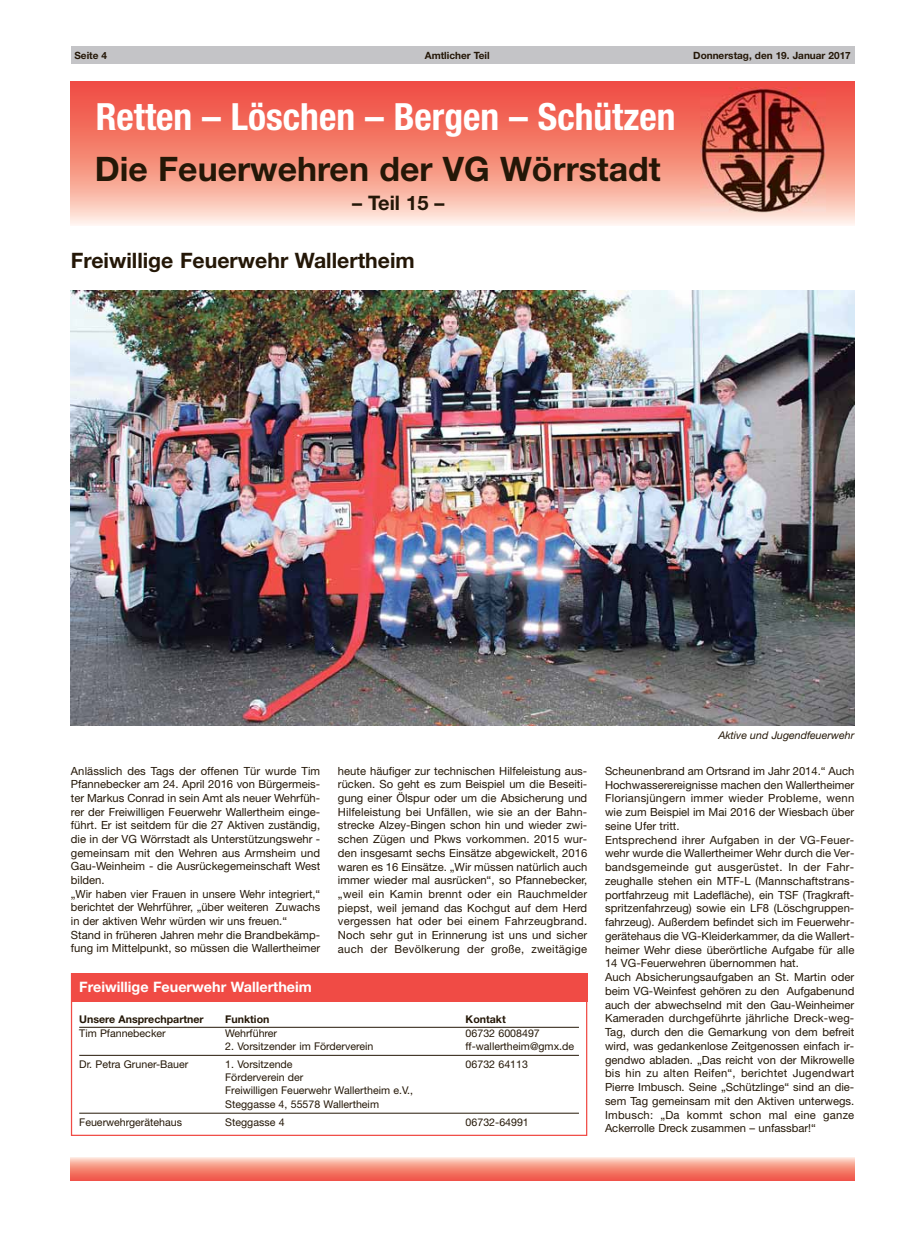
<style>
.page{position:relative;width:904px;height:1241px;background:#fff}
.page>*{position:absolute;margin:0;border:0;box-sizing:border-box;transform-origin:0 0}
.t1{font:700 condensed 37.5px "Helvetica Neue";color:#fff}
.t2{font:700 33.75px "Helvetica Neue";color:#241707}
.t3{font:700 21.25px "Helvetica Neue";color:#241707}
.t4{font:700 20px "Helvetica Neue";color:#241707}
.t5{font:700 14.38px "Helvetica Neue";color:#fff}
.t6{font:11.25px/13.6px "Helvetica Neue";color:#241707}
.t7{font:10.62px/13.1px "Helvetica Neue";color:#241707}
.t8{font:700 10.62px "Helvetica Neue";color:#241707}
.t9{font:italic 10.62px "Helvetica Neue";color:#241707}
.t10{font:700 10px "Helvetica Neue";color:#241707}
</style>
<div class="page">
<div style="left:71px;top:46px;width:783px;height:18px;background:#c4c4c7"></div>
<svg style="left:71px;top:81px;width:783px;height:144px;background:#f58e7f"></svg>
<img style="left:700px;top:87px;width:125px;height:126px">
<svg style="left:71px;top:1157px;width:783px;height:23px;background:#f59282"></svg>
<div style="left:71px;top:973px;width:516px;height:29px;background:#f04b45"></div>
<div style="left:71px;top:973px;width:516px;height:162px;border:1px solid #f04b45"></div>
<hr style="left:79px;top:1026px;width:500px;height:1px;background:#241707">
<hr style="left:79px;top:1054px;width:500px;height:1px;background:#241707">
<hr style="left:79px;top:1112px;width:500px;height:1px;background:#241707">
<img style="left:71px;top:291px;width:783px;height:434px">
<p class="t10" style="left:74px;top:51px;width:34px">Seite 4</p>
<p class="t10" style="left:425px;top:51px;width:66px">Amtlicher Teil</p>
<p class="t10" style="left:693px;top:51px;width:159px">Donnerstag, den 19. Januar 2017</p>
<h1 class="t1" style="left:96px;top:95px;width:581px">Retten – Löschen – Bergen – Schützen</h1>
<h2 class="t2" style="left:95px;top:157px;width:567px">Die Feuerwehren der VG Wörrstadt</h2>
<h3 class="t4" style="left:352px;top:196px;width:94px">– Teil 15 –</h3>
<h3 class="t3" style="left:71px;top:253px;width:345px">Freiwillige Feuerwehr Wallertheim</h3>
<p class="t9" style="left:718px;top:731px;width:137px">Aktive und Jugendfeuerwehr</p>
<p class="t6" style="left:71px;top:764px;width:251px">Anlässlich des Tags der offenen Tür wurde Tim Pfannebecker am 24. April 2016 von Bürgermeis&shy;ter Markus Conrad in sein Amt als neuer Wehrfüh&shy;rer der Freiwilligen Feuerwehr Wallertheim einge&shy;führt. Er ist seitdem für die 27 Aktiven zuständig, die in der VG Wörrstadt als Unterstützungswehr - gemeinsam mit den Wehren aus Armsheim und Gau-Weinheim - die Ausrückegemeinschaft West bilden.<br>„Wir haben vier Frauen in unsere Wehr integriert,“ berichtet der Wehrführer, „über weiteren Zuwachs in der aktiven Wehr würden wir uns freuen.“<br>Stand in früheren Jahren mehr die Brandbekämp&shy;fung im Mittelpunkt, so müssen die Wallertheimer</p>
<p class="t6" style="left:338px;top:764px;width:251px;text-align:justify">heute häufiger zur technischen Hilfeleistung aus&shy;rücken. So geht es zum Beispiel um die Beseiti&shy;gung einer Ölspur oder um die Absicherung und Hilfeleistung bei Unfällen, wie sie an der Bahn&shy;strecke Alzey-Bingen schon hin und wieder zwi&shy;schen Zügen und Pkws vorkommen. 2015 wur&shy;den insgesamt sechs Einsätze abgewickelt, 2016 waren es 16 Einsätze. „Wir müssen natürlich auch immer wieder mal ausrücken“, so Pfannebecker, „weil ein Kamin brennt oder ein Rauchmelder piepst, weil jemand das Kochgut auf dem Herd vergessen hat oder bei einem Fahrzeugbrand.<br>Noch sehr gut in Erinnerung ist uns und sicher auch der Bevölkerung der große, zweitägige</p>
<p class="t6" style="left:605px;top:764px;width:251px">Scheunenbrand am Ortsrand im Jahr 2014.“ Auch Hochwasserereignisse machen den Wallertheimer Floriansjüngern immer wieder Probleme, wenn wie zum Beispiel im Mai 2016 der Wiesbach über seine Ufer tritt.<br>Entsprechend ihrer Aufgaben in der VG-Feuer&shy;wehr wurde die Wallertheimer Wehr durch die Ver&shy;bandsgemeinde gut ausgerüstet. In der Fahr&shy;zeughalle stehen ein MTF-L (Mannschaftstrans&shy;portfahrzeug mit Ladefläche), ein TSF (Tragkraft&shy;spritzenfahrzeug) sowie ein LF8 (Löschgruppen&shy;fahrzeug). Außerdem befindet sich im Feuerwehr&shy;gerätehaus die VG-Kleiderkammer, da die Wallert&shy;heimer Wehr diese überörtliche Aufgabe für alle 14 VG-Feuerwehren übernommen hat.<br>Auch Absicherungsaufgaben an St. Martin oder beim VG-Weinfest gehören zu den Aufgabenund auch der abwechselnd mit den Gau-Weinheimer Kameraden durchgeführte jährliche Dreck-weg-Tag, durch den die Gemarkung von dem befreit wird, was gedankenlose Zeitgenossen einfach ir&shy;gendwo abladen. „Das reicht von der Mikrowelle bis hin zu alten Reifen“, berichtet Jugendwart Pierre Imbusch. Seine „Schützlinge“ sind an die&shy;sem Tag gemeinsam mit den Aktiven unterwegs.<br>Imbusch: „Da kommt schon mal eine ganze Ackerrolle Dreck zusammen – unfassbar!“</p>
<p class="t5" style="left:79px;top:981px;width:234px">Freiwillige Feuerwehr Wallertheim</p>
<p class="t8" style="left:79px;top:1015px;width:126px">Unsere Ansprechpartner</p>
<p class="t8" style="left:225px;top:1015px;width:46px">Funktion</p>
<p class="t8" style="left:465px;top:1015px;width:42px">Kontakt</p>
<p class="t7" style="left:79px;top:1027px;width:88px">Tim Pfannebecker</p>
<p class="t7" style="left:225px;top:1027px;width:53px">Wehrführer</p>
<p class="t7" style="left:465px;top:1027px;width:76px">06732 6008497</p>
<p class="t7" style="left:225px;top:1040px;width:150px">2. Vorsitzender im Förderverein</p>
<p class="t7" style="left:465px;top:1040px;width:110px">ff-wallertheim@gmx.de</p>
<p class="t7" style="left:79px;top:1058px;width:110px">Dr. Petra Gruner-Bauer</p>
<p class="t7" style="left:225px;top:1058px;width:69px">1. Vorsitzende</p>
<p class="t7" style="left:465px;top:1058px;width:64px">06732 64113</p>
<p class="t7" style="left:225px;top:1071px;width:189px">Förderverein der<br>Freiwilligen Feuerwehr Wallertheim e.V.,<br>Steggasse 4, 55578 Wallertheim</p>
<p class="t7" style="left:79px;top:1116px;width:104px">Feuerwehrgerätehaus</p>
<p class="t7" style="left:225px;top:1116px;width:61px">Steggasse 4</p>
<p class="t7" style="left:465px;top:1116px;width:65px">06732-64991</p>
</div>
